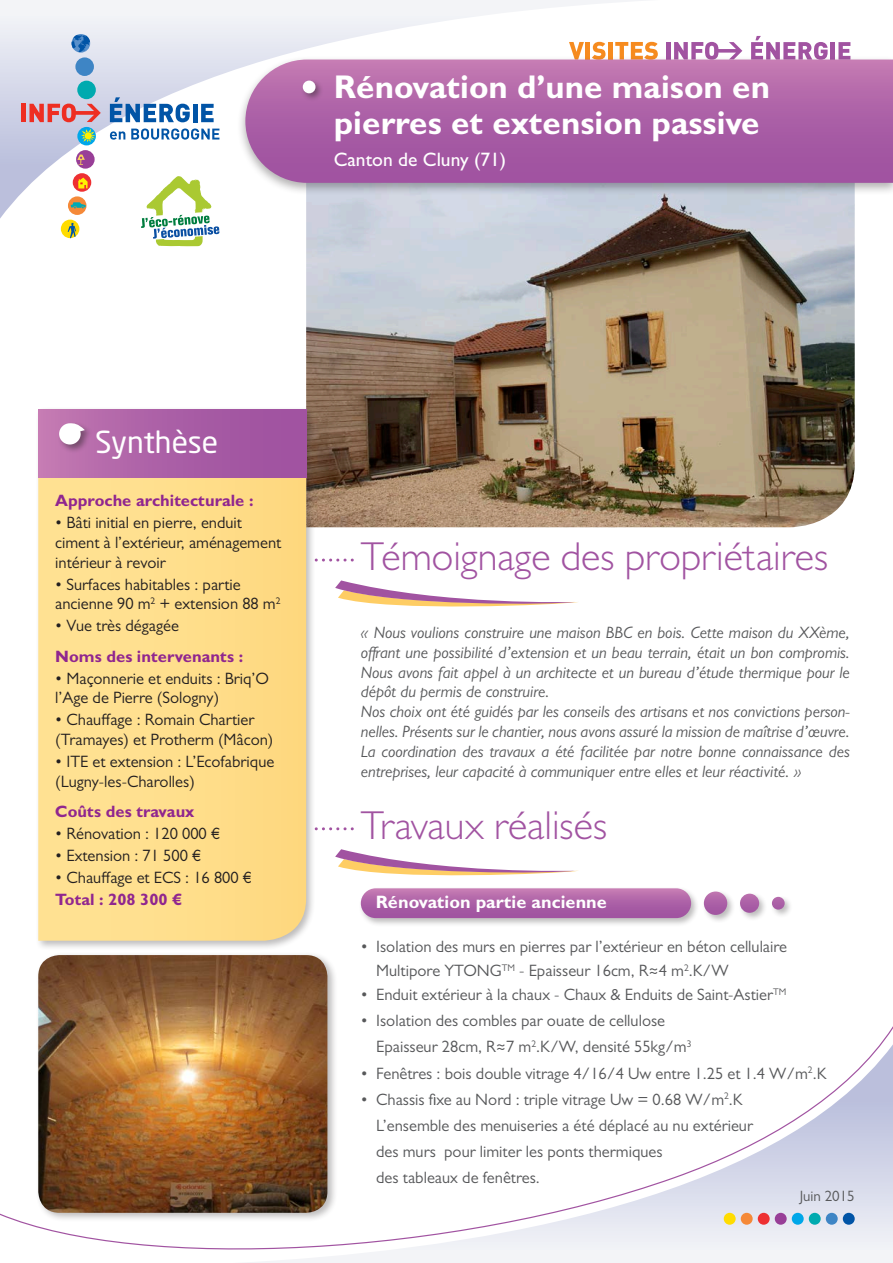
<style>
.page{position:relative;width:893px;height:1263px;background:#fff}
.page>*{position:absolute;margin:0;border:0;box-sizing:border-box;transform-origin:0 0}
.t1{font:300 40.5px "Gill Sans MT Pro";color:#a153a1}
.t2{font:700 33px/36px "Gill Sans MT Pro";color:#fff}
.t3{font:30px "Neo Sans Pro";color:#fff}
.t4{font:500 19.5px "Gill Sans MT Pro";color:#fff}
.t5{font:700 18px "Gill Sans MT Pro";color:#fff}
.t6{font:italic 16.5px/19.8px "Gill Sans MT Pro";color:#57585a;text-align:justify}
.t7{font:16.5px "Gill Sans MT Pro";color:#57585a}
.t8{font:16.5px/19.8px "Gill Sans MT Pro";color:#231f20}
.t9{font:700 16.5px "Gill Sans MT Pro";color:#90268f}
.t10{font:15px "Gill Sans MT Pro";color:#57585a}
</style>
<div class="page">
<svg style="left:0;top:0;width:654px;height:219px"></svg>
<svg style="left:0;top:1026px;width:893px;height:237px"></svg>
<div style="left:843px;top:1213px;width:12px;height:12px;background:#0154a6;border-radius:50%"></div>
<div style="left:826px;top:1213px;width:12px;height:12px;background:#3e85c5;border-radius:50%"></div>
<div style="left:809px;top:1213px;width:12px;height:12px;background:#00aaaf;border-radius:50%"></div>
<div style="left:792px;top:1213px;width:12px;height:12px;background:#00a7e9;border-radius:50%"></div>
<div style="left:775px;top:1213px;width:12px;height:12px;background:#983e97;border-radius:50%"></div>
<div style="left:758px;top:1213px;width:12px;height:12px;background:#ee3032;border-radius:50%"></div>
<div style="left:741px;top:1213px;width:12px;height:12px;background:#f58938;border-radius:50%"></div>
<div style="left:724px;top:1213px;width:12px;height:12px;background:#ffdc01;border-radius:50%"></div>
<svg style="left:72px;top:34px;width:18px;height:19px"></svg>
<svg style="left:77px;top:127px;width:19px;height:18px"></svg>
<div style="left:61px;top:220px;width:18px;height:18px;background:#ffdc01;border-radius:50%"></div>
<div style="left:68px;top:196px;width:18px;height:19px;background:#f58938;border-radius:50%"></div>
<svg style="left:73px;top:173px;width:18px;height:19px"></svg>
<div style="left:76px;top:150px;width:19px;height:19px;background:#983e97;border-radius:50%"></div>
<div style="left:77px;top:81px;width:19px;height:18px;background:#00aaaf;border-radius:50%"></div>
<div style="left:75px;top:57px;width:19px;height:19px;background:#3e85c5;border-radius:50%"></div>
<div style="left:21px;top:104px;width:5px;height:18px;background:#ee2e22"></div>
<svg style="left:29px;top:104px;width:72px;height:18px"></svg>
<svg style="left:110px;top:97px;width:80px;height:25px"></svg>
<hr style="left:193px;top:104px;width:4px;height:18px;background:#0154a6">
<svg style="left:201px;top:104px;width:13px;height:18px"></svg>
<svg style="left:78px;top:178px;width:10px;height:10px"></svg>
<svg style="left:68px;top:223px;width:8px;height:15px"></svg>
<svg style="left:77px;top:155px;width:8px;height:10px"></svg>
<svg style="left:81px;top:129px;width:14px;height:13px"></svg>
<svg style="left:71px;top:202px;width:15px;height:6px"></svg>
<svg style="left:110px;top:131px;width:15px;height:9px"></svg>
<svg style="left:131px;top:128px;width:88px;height:12px"></svg>
<svg style="left:141px;top:176px;width:79px;height:70px"></svg>
<img style="left:306px;top:196px;width:549px;height:331px">
<hr style="left:666px;top:42px;width:4px;height:18px;background:#a153a1">
<svg style="left:674px;top:42px;width:68px;height:13px"></svg>
<svg style="left:751px;top:36px;width:77px;height:19px"></svg>
<hr style="left:831px;top:42px;width:4px;height:18px;background:#a153a1">
<svg style="left:838px;top:42px;width:12px;height:13px"></svg>
<svg style="left:569px;top:42px;width:15px;height:13px"></svg>
<hr style="left:586px;top:42px;width:4px;height:18px;background:#f68b1f">
<svg style="left:592px;top:42px;width:13px;height:13px"></svg>
<div style="left:608px;top:42px;width:5px;height:18px;background:#f68b1f"></div>
<svg style="left:615px;top:42px;width:43px;height:13px"></svg>
<div style="left:237px;top:55px;width:656px;height:141px;background:#231f20;opacity:.35"></div>
<svg style="left:245px;top:60px;width:648px;height:123px;background:#ae64a8"></svg>
<svg style="left:335px;top:580px;width:243px;height:27px"></svg>
<svg style="left:316px;top:558px;width:36px;height:3px"></svg>
<svg style="left:335px;top:849px;width:243px;height:27px"></svg>
<svg style="left:316px;top:827px;width:36px;height:3px"></svg>
<div style="left:35px;top:406px;width:281px;height:545px;background:#231f20;opacity:.3"></div>
<svg style="left:38px;top:478px;width:268px;height:463px;background:#fedd8b"></svg>
<div style="left:38px;top:409px;width:268px;height:69px;background:linear-gradient(to right,#c077b1,#9b4d9e)"></div>
<div style="left:57px;top:421px;width:36px;height:32px;background:#231f20;opacity:.45"></div>
<svg style="left:59px;top:423px;width:26px;height:21px"></svg>
<div style="left:35px;top:952px;width:302px;height:271px;background:#231f20;opacity:.3"></div>
<img style="left:38px;top:955px;width:289px;height:258px">
<div style="left:301px;top:79px;width:23px;height:23px;background:#231f20;opacity:.45"></div>
<div style="left:303px;top:81px;width:12px;height:12px;background:#fff;border-radius:50%"></div>
<div style="left:358px;top:886px;width:436px;height:41px;background:#231f20;opacity:.3"></div>
<div style="left:361px;top:888px;width:330px;height:30px;background:linear-gradient(to bottom,#c47ab2,#9c4f9f);border-radius:15px"></div>
<svg style="left:704px;top:891px;width:23px;height:24px"></svg>
<svg style="left:740px;top:894px;width:19px;height:19px"></svg>
<svg style="left:772px;top:897px;width:13px;height:12px"></svg>
<p class="t2" style="left:334px;top:68px;width:438px">Rénovation d’une maison en pierres et extension passive</p>
<p class="t4" style="left:334px;top:148px;width:174px">Canton de Cluny (71)</p>
<p class="t3" style="left:95px;top:424px;width:125px">Synthèse</p>
<p class="t9" style="left:55px;top:490px;width:200px">Approche architecturale :</p>
<p class="t8" style="left:55px;top:512px;width:228px">• Bâti initial en pierre, enduit ciment à l’extérieur, aménagement intérieur à revoir</p>
<p class="t8" style="left:55px;top:574px;width:227px">• Surfaces habitables : partie ancienne 90 m<sup>2</sup> + extension 88 m<sup>2</sup></p>
<p class="t8" style="left:55px;top:616px;width:125px">• Vue très dégagée</p>
<p class="t9" style="left:55px;top:646px;width:189px">Noms des intervenants :</p>
<p class="t8" style="left:55px;top:668px;width:215px">• Maçonnerie et enduits : Briq’O l’Age de Pierre (Sologny)</p>
<p class="t8" style="left:55px;top:710px;width:220px">• Chauffage : Romain Chartier (Tramayes) et Protherm (Mâcon)</p>
<p class="t8" style="left:55px;top:751px;width:221px">• ITE et extension : L’Ecofabrique (Lugny-les-Charolles)</p>
<p class="t9" style="left:55px;top:801px;width:141px">Coûts des travaux</p>
<p class="t8" style="left:55px;top:824px;width:166px">• Rénovation : 120 000 €</p>
<p class="t8" style="left:55px;top:846px;width:147px">• Extension : 71 500 €</p>
<p class="t8" style="left:55px;top:867px;width:198px">• Chauffage et ECS : 16 800 €</p>
<p class="t9" style="left:55px;top:889px;width:129px">Total : 208 300 €</p>
<p class="t1" style="left:361px;top:532px;width:469px">Témoignage des propriétaires</p>
<p class="t6" style="left:361px;top:622px;width:491px">« Nous voulions construire une maison BBC en bois. Cette maison du XXème, offrant une possibilité d’extension et un beau terrain, était un bon compromis.<br>Nous avons fait appel à un architecte et un bureau d’étude thermique pour le dépôt du permis de construire.</p>
<p class="t6" style="left:361px;top:702px;width:490px">Nos choix ont été guidés par les conseils des artisans et nos convictions person&shy;nelles. Présents sur le chantier, nous avons assuré la mission de maîtrise d’œuvre.<br>La coordination des travaux a été facilitée par notre bonne connaissance des entreprises, leur capacité à communiquer entre elles et leur réactivité. »</p>
<p class="t1" style="left:361px;top:801px;width:248px">Travaux réalisés</p>
<p class="t5" style="left:376px;top:891px;width:233px">Rénovation partie ancienne</p>
<p class="t7" style="left:361px;top:936px;width:428px">• Isolation des murs en pierres par l’extérieur en béton cellulaire</p>
<p class="t7" style="left:376px;top:961px;width:354px">Multipore YTONG<sup>TM</sup> - Epaisseur 16cm, R≈4 m<sup>2</sup>.K/W</p>
<p class="t7" style="left:361px;top:985px;width:427px">• Enduit extérieur à la chaux - Chaux &amp; Enduits de Saint-Astier<sup>TM</sup></p>
<p class="t7" style="left:361px;top:1011px;width:306px">• Isolation des combles par ouate de cellulose</p>
<p class="t7" style="left:376px;top:1037px;width:317px">Epaisseur 28cm, R≈7 m<sup>2</sup>.K/W, densité 55kg/m<sup>3</sup></p>
<p class="t7" style="left:361px;top:1063px;width:467px">• Fenêtres : bois double vitrage 4/16/4 Uw entre 1.25 et 1.4 W/m<sup>2</sup>.K</p>
<p class="t7" style="left:361px;top:1089px;width:383px">• Chassis fixe au Nord : triple vitrage Uw = 0.68 W/m<sup>2</sup>.K</p>
<p class="t7" style="left:376px;top:1115px;width:378px">L’ensemble des menuiseries a été déplacé au nu extérieur</p>
<p class="t7" style="left:376px;top:1142px;width:288px">des murs pour limiter les ponts thermiques</p>
<p class="t7" style="left:376px;top:1168px;width:165px">des tableaux de fenêtres.</p>
<p class="t10" style="left:800px;top:1187px;width:57px">Juin 2015</p>
</div>
